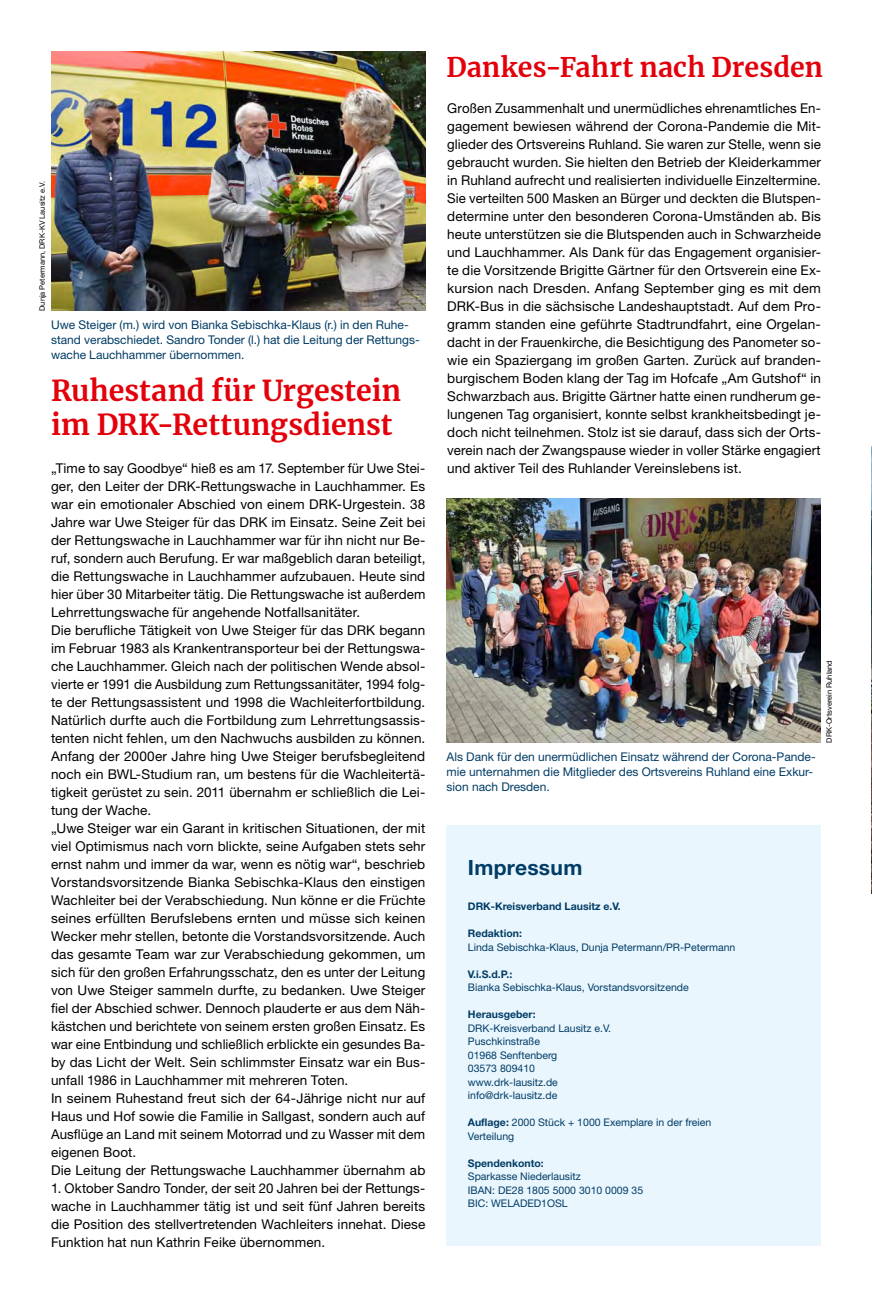
<style>
.page{position:relative;width:872px;height:1297px;background:#fff}
.page>*{position:absolute;margin:0;border:0;box-sizing:border-box;transform-origin:0 0}
.MGB_Headline_23{font:700 28.5px/34.2px "Merriweather";letter-spacing:.005em;color:#e3000b}
.MGB_Headline_23-2{font:700 26.7px "Merriweather";letter-spacing:.005em;color:#e3000b}
.t1{font:700 21px "Helvetica Neue LT Pro";letter-spacing:.015em;color:#003c65}
.MGB_Copy{font:13.5px/18px "Helvetica Neue LT Pro";letter-spacing:.01em;color:#000;text-align:justify}
.MGB_BU{font:12px/15px "Helvetica Neue LT Pro";color:#003c65}
.MGB_Impressum{font:10.5px/13.5px "Helvetica Neue LT Pro";color:#003c65}
.MGB_Impressum-2{font:700 10.5px "Helvetica Neue LT Pro";color:#003c65}
.MGB_Fotocredits{font:7.5px "Helvetica Neue LT Pro";color:#000}
.s1{font-weight:700}
</style>
<div class="page">
<img style="left:871px;top:446px;width:1px;height:447px">
<div style="left:446px;top:825px;width:375px;height:421px;background:#eaf6fe"></div>
<img style="left:51px;top:51px;width:374px;height:260px">
<img style="left:446px;top:499px;width:375px;height:244px">
<p class="MGB_Fotocredits" style="left:38px;top:311px;width:131px;rotate:-90deg">Dunja Petermann, DRK-KV Lausitz e.V.</p>
<p class="MGB_BU" style="left:51px;top:316px;width:370px">Uwe Steiger (m.) wird von Bianka Sebischka-Klaus (r.) in den Ruhe&shy;stand verabschiedet. Sandro Tonder (l.) hat die Leitung der Rettungs&shy;wache Lauchhammer übernommen.</p>
<p class="MGB_Headline_23" style="left:51px;top:372px;width:352px">Ruhestand für Urgestein im DRK-Rettungsdienst</p>
<p class="MGB_Copy" style="left:51px;top:458px;width:376px">„Time to say Goodbye“ hieß es am 17. September für Uwe Stei&shy;ger, den Leiter der DRK-Rettungswache in Lauchhammer. Es war ein emotionaler Abschied von einem DRK-Urgestein. 38<br>Jahre war Uwe Steiger für das DRK im Einsatz. Seine Zeit bei der Rettungswache in Lauchhammer war für ihn nicht nur Be&shy;ruf, sondern auch Berufung. Er war maßgeblich daran beteiligt, die Rettungswache in Lauchhammer aufzubauen. Heute sind hier über 30 Mitarbeiter tätig. Die Rettungswache ist außerdem Lehrrettungswache für angehende Notfallsanitäter.</p>
<p class="MGB_Copy" style="left:51px;top:620px;width:376px">Die berufliche Tätigkeit von Uwe Steiger für das DRK begann im Februar 1983 als Krankentransporteur bei der Rettungswa&shy;che Lauchhammer. Gleich nach der politischen Wende absol&shy;vierte er 1991 die Ausbildung zum Rettungssanitäter, 1994 folg&shy;te der Rettungsassistent und 1998 die Wachleiterfortbildung.<br>Natürlich durfte auch die Fortbildung zum Lehrrettungsassis&shy;tenten nicht fehlen, um den Nachwuchs ausbilden zu können.<br>Anfang der 2000er Jahre hing Uwe Steiger berufsbegleitend noch ein BWL-Studium ran, um bestens für die Wachleitertä&shy;tigkeit gerüstet zu sein. 2011 übernahm er schließlich die Lei&shy;tung der Wache.</p>
<p class="MGB_Copy" style="left:51px;top:818px;width:376px">„Uwe Steiger war ein Garant in kritischen Situationen, der mit viel Optimismus nach vorn blickte, seine Aufgaben stets sehr ernst nahm und immer da war, wenn es nötig war“, beschrieb Vorstandsvorsitzende Bianka Sebischka-Klaus den einstigen Wachleiter bei der Verabschiedung. Nun könne er die Früchte seines erfüllten Berufslebens ernten und müsse sich keinen Wecker mehr stellen, betonte die Vorstandsvorsitzende. Auch das gesamte Team war zur Verabschiedung gekommen, um sich für den großen Erfahrungsschatz, den es unter der Leitung von Uwe Steiger sammeln durfte, zu bedanken. Uwe Steiger fiel der Abschied schwer. Dennoch plauderte er aus dem Näh&shy;kästchen und berichtete von seinem ersten großen Einsatz. Es war eine Entbindung und schließlich erblickte ein gesundes Ba&shy;by das Licht der Welt. Sein schlimmster Einsatz war ein Bus&shy;unfall 1986 in Lauchhammer mit mehreren Toten.</p>
<p class="MGB_Copy" style="left:51px;top:1088px;width:376px">In seinem Ruhestand freut sich der 64-Jährige nicht nur auf Haus und Hof sowie die Familie in Sallgast, sondern auch auf Ausflüge an Land mit seinem Motorrad und zu Wasser mit dem eigenen Boot.</p>
<p class="MGB_Copy" style="left:51px;top:1160px;width:376px">Die Leitung der Rettungswache Lauchhammer übernahm ab</p>
<p class="MGB_Copy" style="left:51px;top:1178px;width:376px">1. Oktober Sandro Tonder, der seit 20 Jahren bei der Rettungs&shy;wache in Lauchhammer tätig ist und seit fünf Jahren bereits die Position des stellvertretenden Wachleiters innehat. Diese Funktion hat nun Kathrin Feike übernommen.</p>
<p class="MGB_Headline_23-2" style="left:446px;top:48px;width:378px">Dankes-Fahrt nach Dresden</p>
<p class="MGB_Copy" style="left:447px;top:98px;width:375px">Großen Zusammenhalt und unermüdliches ehrenamtliches En&shy;gagement bewiesen während der Corona-Pandemie die Mit&shy;glieder des Ortsvereins Ruhland. Sie waren zur Stelle, wenn sie gebraucht wurden. Sie hielten den Betrieb der Kleiderkammer in Ruhland aufrecht und realisierten individuelle Einzeltermine.<br>Sie verteilten 500 Masken an Bürger und deckten die Blutspen&shy;determine unter den besonderen Corona-Umständen ab. Bis heute unterstützen sie die Blutspenden auch in Schwarzheide und Lauchhammer. Als Dank für das Engagement organisier&shy;te die Vorsitzende Brigitte Gärtner für den Ortsverein eine Ex&shy;kursion nach Dresden. Anfang September ging es mit dem DRK-Bus in die sächsische Landeshauptstadt. Auf dem Pro&shy;gramm standen eine geführte Stadtrundfahrt, eine Orgelan&shy;dacht in der Frauenkirche, die Besichtigung des Panometer so&shy;wie ein Spaziergang im großen Garten. Zurück auf branden&shy;burgischem Boden klang der Tag im Hofcafe „Am Gutshof“ in Schwarzbach aus. Brigitte Gärtner hatte einen rundherum ge&shy;lungenen Tag organisiert, konnte selbst krankheitsbedingt je&shy;doch nicht teilnehmen. Stolz ist sie darauf, dass sich der Orts&shy;verein nach der Zwangspause wieder in voller Stärke engagiert und aktiver Teil des Ruhlander Vereinslebens ist.</p>
<p class="MGB_BU" style="left:446px;top:748px;width:370px">Als Dank für den unermüdlichen Einsatz während der Corona-Pande&shy;mie unternahmen die Mitglieder des Ortsvereins Ruhland eine Exkur&shy;sion nach Dresden.</p>
<p class="MGB_Fotocredits" style="left:824px;top:743px;width:84px;rotate:-90deg">DRK-Ortsverein Ruhland</p>
<p class="t1" style="left:468px;top:854px;width:116px">Impressum</p>
<p class="MGB_Impressum-2" style="left:468px;top:900px;width:154px">DRK-Kreisverband Lausitz e.V.</p>
<p class="MGB_Impressum-2" style="left:468px;top:927px;width:56px">Redaktion:</p>
<p class="MGB_Impressum" style="left:468px;top:940px;width:269px">Linda Sebischka-Klaus, Dunja Petermann/PR-Petermann</p>
<p class="MGB_Impressum-2" style="left:468px;top:967px;width:46px">V.i.S.d.P.:</p>
<p class="MGB_Impressum" style="left:468px;top:980px;width:222px">Bianka Sebischka-Klaus, Vorstandsvorsitzende</p>
<p class="MGB_Impressum-2" style="left:468px;top:1008px;width:69px">Herausgeber:</p>
<p class="MGB_Impressum" style="left:468px;top:1021px;width:145px">DRK-Kreisverband Lausitz e.V.</p>
<p class="MGB_Impressum" style="left:468px;top:1034px;width:74px">Puschkinstraße</p>
<p class="MGB_Impressum" style="left:468px;top:1048px;width:91px">01968 Senftenberg</p>
<p class="MGB_Impressum" style="left:468px;top:1061px;width:69px">03573 809410</p>
<p class="MGB_Impressum" style="left:468px;top:1075px;width:91px">www.drk-lausitz.de</p>
<p class="MGB_Impressum" style="left:468px;top:1088px;width:91px">info@drk-lausitz.de</p>
<p class="MGB_Impressum" style="left:468px;top:1115px;width:245px"><span class="s1">Auflage:</span> 2000 Stück + 1000 Exemplare in der freien<br>Verteilung</p>
<p class="MGB_Impressum-2" style="left:468px;top:1156px;width:77px">Spendenkonto:</p>
<p class="MGB_Impressum" style="left:468px;top:1169px;width:114px">Sparkasse Niederlausitz</p>
<p class="MGB_Impressum" style="left:468px;top:1183px;width:177px">IBAN: DE28 1805 5000 3010 0009 35</p>
<p class="MGB_Impressum" style="left:468px;top:1196px;width:101px">BIC: WELADED1OSL</p>
</div>
